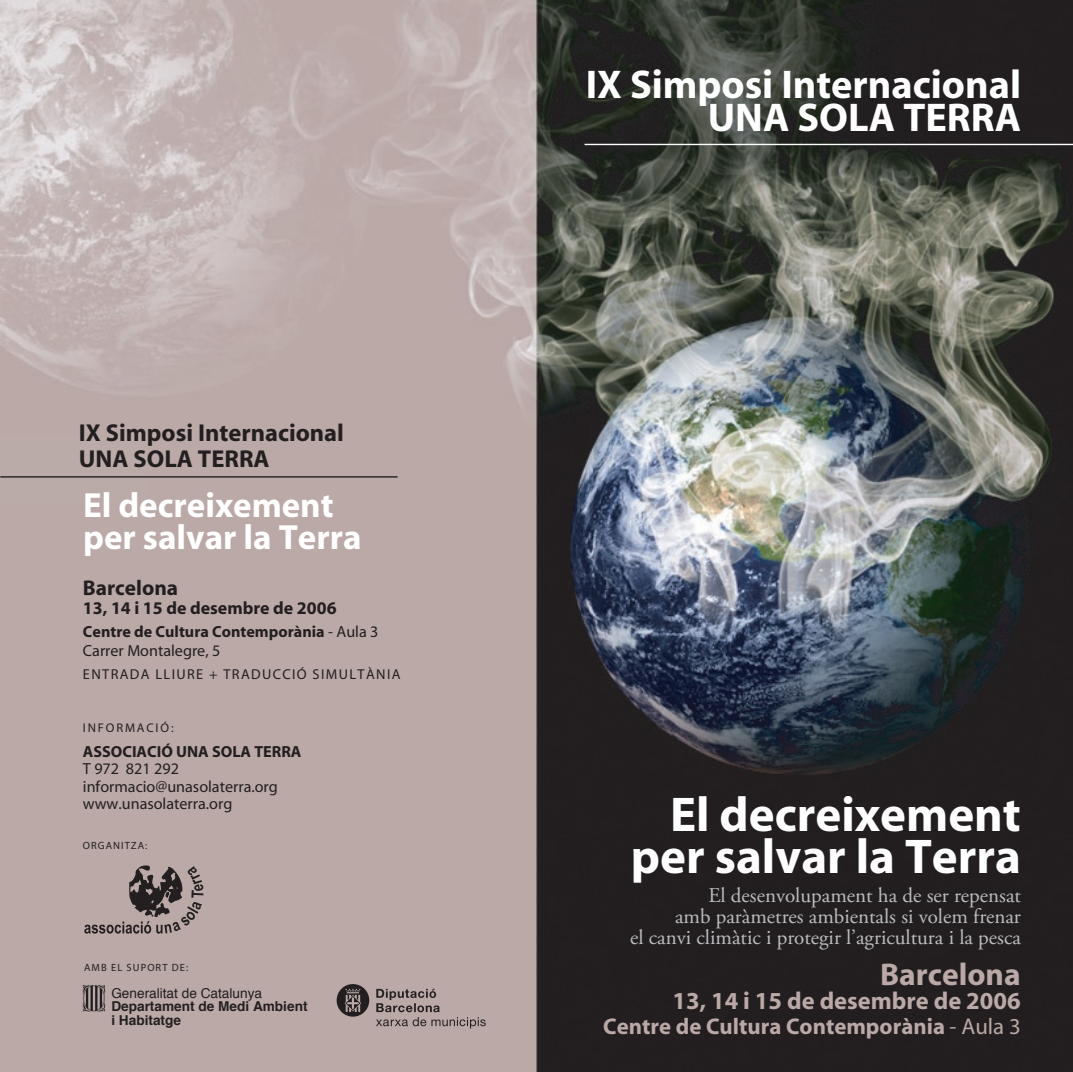
<style>
.page{position:relative;width:1073px;height:1072px;background:#fff}
.page>*{position:absolute;margin:0;border:0;box-sizing:border-box;transform-origin:0 0}
.t1{font:700 49px/42px "Myriad";color:#fff;text-align:right}
.t2{font:700 40.25px/33.2px "Myriad";color:#fff;text-align:right}
.t3{font:700 35px/31.8px "Myriad";color:#fff}
.t4{font:700 31.5px "Myriad";color:#baa9a6}
.t5{font:700 24.5px/26.6px "Myriad";color:#231f20}
.t6{font:700 24.5px "Myriad";color:#baa9a6}
.t7{font:700 22.75px "Myriad";color:#baa9a6}
.t8{font:700 21.35px "Myriad";color:#231f20}
.t9{font:21px/21px "Adobe Garamond Pro";color:#bcbdc0;text-align:right}
.t10{font:700 17.85px "Myriad";color:#231f20}
.t11{font:700 16.1px/19.2px "Myriad";color:#231f20}
.t12{font:16.1px/17.5px "Myriad";color:#231f20}
.t13{font:14.35px "Myriad";letter-spacing:.095em;color:#231f20}
.t14{font:700 13.65px/13.7px "Helvetica";color:#231f20}
.t15{font:13.65px "Helvetica";color:#231f20}
.t16{font:12.6px "Myriad";letter-spacing:.145em;color:#231f20}
.t17{font:10.5px "Myriad";letter-spacing:.1em;color:#231f20}
.s1{font-weight:400}
</style>
<div class="page">
<img style="left:0;top:0;width:1071px;height:1071px">
<svg style="left:84px;top:864px;width:119px;height:69px;background:#918483"></svg>
<svg style="left:376px;top:988px;width:109px;height:40px;background:#a09190"></svg>
<svg style="left:336px;top:984px;width:33px;height:32px"></svg>
<svg style="left:82px;top:984px;width:24px;height:27px"></svg>
<svg style="left:583px;top:143px;width:489px;height:3px"></svg>
<svg style="left:0;top:475px;width:399px;height:3px"></svg>
<p class="t5" style="left:79px;top:420px;width:266px">IX Simposi Internacional<br>UNA SOLA TERRA</p>
<h3 class="t3" style="left:83px;top:490px;width:280px">El decreixement per salvar la Terra</h3>
<p class="t8" style="left:83px;top:576px;width:97px">Barcelona</p>
<p class="t10" style="left:83px;top:599px;width:255px">13, 14 i 15 de desembre de 2006</p>
<p class="t11" style="left:83px;top:622px;width:297px">Centre de Cultura Contemporània <span class="s1">- Aula 3<br>Carrer Montalegre, 5</span></p>
<p class="t13" style="left:83px;top:667px;width:319px">ENTRADA LLIURE + TRADUCCIÓ SIMULTÀNIA</p>
<p class="t16" style="left:83px;top:721px;width:92px">INFORMACIÓ:</p>
<p class="t11" style="left:83px;top:742px;width:220px">ASSOCIACIÓ UNA SOLA TERRA</p>
<p class="t12" style="left:83px;top:760px;width:196px">T 972 821 292 informacio@unasolaterra.org www.unasolaterra.org</p>
<p class="t17" style="left:83px;top:840px;width:66px">ORGANITZA:</p>
<p class="t17" style="left:84px;top:962px;width:106px">AMB EL SUPORT DE:</p>
<p class="t15" style="left:111px;top:983px;width:152px">Generalitat de Catalunya</p>
<p class="t14" style="left:111px;top:1000px;width:198px">Departament de Medi Ambient i Habitatge</p>
<h2 class="t2" style="left:585px;top:69px;width:437px">IX Simposi Internacional<br>UNA SOLA TERRA</h2>
<h1 class="t1" style="left:630px;top:794px;width:391px">El decreixement per salvar la Terra</h1>
<p class="t9" style="left:630px;top:885px;width:392px">El desenvolupament ha de ser repensat<br>amb paràmetres ambientals si volem frenar<br>el canvi climàtic i protegir l’agricultura i la pesca</p>
<h3 class="t4" style="left:880px;top:958px;width:142px">Barcelona</h3>
<p class="t6" style="left:672px;top:988px;width:349px">13, 14 i 15 de desembre de 2006</p>
<p class="t7" style="left:603px;top:1014px;width:419px">Centre de Cultura Contemporània <span class="s1">- Aula 3</span></p>
</div>
